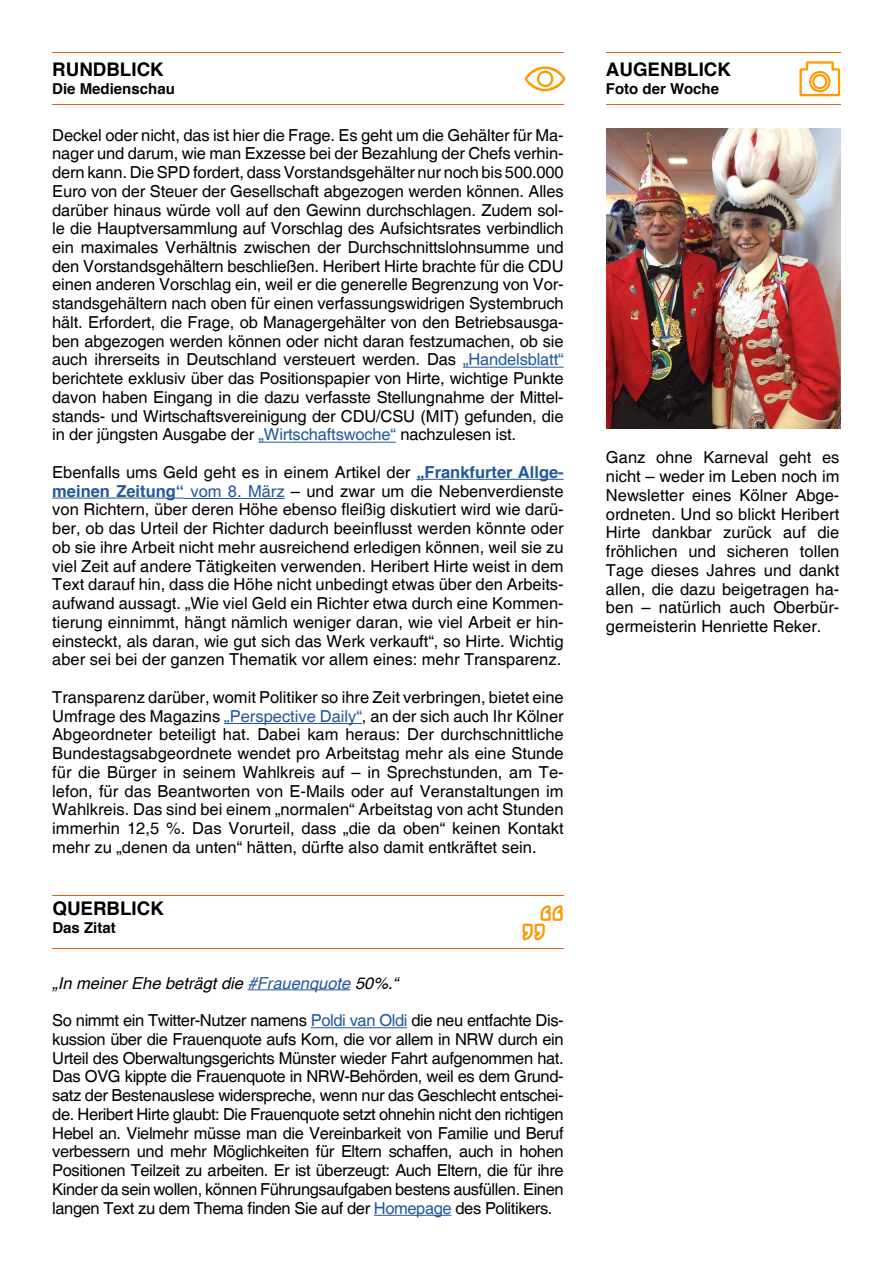
<style>
.page{position:relative;width:893px;height:1263px;background:#fff}
.page>*{position:absolute;margin:0;border:0;box-sizing:border-box;transform-origin:0 0}
.t1{font:700 18.75px "Helvetica";color:#000}
.t2{font:16.5px/18.8px "Helvetica";color:#000;text-align:justify}
.t3{font:italic 16.5px "Helvetica";color:#000}
.t4{font:700 15px "Helvetica";color:#000}
.s1{color:#22599b}
.s2{font-weight:700;color:#22599b}
</style>
<div class="page">
<hr style="left:52px;top:52px;width:512px;height:1px;background:#e8610f">
<hr style="left:52px;top:104px;width:512px;height:1px;background:#e8610f">
<svg style="left:525px;top:66px;width:40px;height:25px"></svg>
<hr style="left:463px;top:367px;width:101px;height:1px;background:#22599b">
<hr style="left:259px;top:442px;width:137px;height:1px;background:#22599b">
<hr style="left:416px;top:479px;width:148px;height:1px;background:#22599b">
<hr style="left:52px;top:498px;width:132px;height:1px;background:#22599b">
<hr style="left:184px;top:498px;width:101px;height:1px;background:#22599b">
<hr style="left:224px;top:723px;width:138px;height:1px;background:#22599b">
<hr style="left:606px;top:104px;width:235px;height:1px;background:#e8610f">
<hr style="left:606px;top:52px;width:235px;height:1px;background:#e8610f">
<svg style="left:799px;top:61px;width:41px;height:35px"></svg>
<img style="left:606px;top:129px;width:235px;height:299px">
<hr style="left:248px;top:989px;width:102px;height:1px;background:#22599b">
<hr style="left:311px;top:1027px;width:96px;height:1px;background:#22599b">
<hr style="left:374px;top:1215px;width:77px;height:1px;background:#22599b">
<svg style="left:522px;top:905px;width:41px;height:35px"></svg>
<hr style="left:52px;top:895px;width:512px;height:1px;background:#e8610f">
<hr style="left:52px;top:948px;width:512px;height:1px;background:#e8610f">
<p class="t1" style="left:52px;top:54px;width:113px">RUNDBLICK</p>
<p class="t4" style="left:52px;top:76px;width:124px">Die Medienschau</p>
<p class="t2" style="left:52px;top:126px;width:513px">Deckel oder nicht, das ist hier die Frage. Es geht um die Gehälter für Ma&shy;nager und darum, wie man Exzesse bei der Bezahlung der Chefs verhin&shy;dern kann. Die SPD fordert, dass Vorstandsgehälter nur noch bis 500.000<br>Euro von der Steuer der Gesellschaft abgezogen werden können. Alles darüber hinaus würde voll auf den Gewinn durchschlagen. Zudem sol&shy;le die Hauptversammlung auf Vorschlag des Aufsichtsrates verbindlich ein maximales Verhältnis zwischen der Durchschnittslohnsumme und den Vorstandsgehältern beschließen. Heribert Hirte brachte für die CDU einen anderen Vorschlag ein, weil er die generelle Begrenzung von Vor&shy;standsgehältern nach oben für einen verfassungswidrigen Systembruch hält. Erfordert, die Frage, ob Managergehälter von den Betriebsausga&shy;ben abgezogen werden können oder nicht daran festzumachen, ob sie auch ihrerseits in Deutschland versteuert werden. Das <span class="s1">„Handelsblatt“ </span>berichtete exklusiv über das Positionspapier von Hirte, wichtige Punkte davon haben Eingang in die dazu verfasste Stellungnahme der Mittel&shy;stands- und Wirtschaftsvereinigung der CDU/CSU (MIT) gefunden, die in der jüngsten Ausgabe der <span class="s1">„Wirtschaftswoche“</span> nachzulesen ist.</p>
<p class="t2" style="left:52px;top:463px;width:513px">Ebenfalls ums Geld geht es in einem Artikel der <span class="s2">„Frankfurter Allge&shy;meinen Zeitung“</span> <span class="s1">vom 8. März</span> – und zwar um die Nebenverdienste von Richtern, über deren Höhe ebenso fleißig diskutiert wird wie darü&shy;ber, ob das Urteil der Richter dadurch beeinflusst werden könnte oder ob sie ihre Arbeit nicht mehr ausreichend erledigen können, weil sie zu viel Zeit auf andere Tätigkeiten verwenden. Heribert Hirte weist in dem Text darauf hin, dass die Höhe nicht unbedingt etwas über den Arbeits&shy;aufwand aussagt. „Wie viel Geld ein Richter etwa durch eine Kommen&shy;tierung einnimmt, hängt nämlich weniger daran, wie viel Arbeit er hin&shy;einsteckt, als daran, wie gut sich das Werk verkauft“, so Hirte. Wichtig aber sei bei der ganzen Thematik vor allem eines: mehr Transparenz.</p>
<p class="t2" style="left:52px;top:688px;width:513px">Transparenz darüber, womit Politiker so ihre Zeit verbringen, bietet eine Umfrage des Magazins <span class="s1">„Perspective Daily“</span>, an der sich auch Ihr Kölner Abgeordneter beteiligt hat. Dabei kam heraus: Der durchschnittliche Bundestagsabgeordnete wendet pro Arbeitstag mehr als eine Stunde für die Bürger in seinem Wahlkreis auf – in Sprechstunden, am Te&shy;lefon, für das Beantworten von E-Mails oder auf Veranstaltungen im Wahlkreis. Das sind bei einem „normalen“ Arbeitstag von acht Stunden immerhin 12,5 %. Das Vorurteil, dass „die da oben“ keinen Kontakt mehr zu „denen da unten“ hätten, dürfte also damit entkräftet sein.</p>
<p class="t1" style="left:52px;top:894px;width:113px">QUERBLICK</p>
<p class="t4" style="left:52px;top:916px;width:65px">Das Zitat</p>
<p class="t3" style="left:52px;top:970px;width:347px">„In meiner Ehe beträgt die <span class="s1">#Frauenquote</span> 50%.“</p>
<p class="t2" style="left:52px;top:1011px;width:513px">So nimmt ein Twitter-Nutzer namens <span class="s1">Poldi van Oldi</span> die neu entfachte Dis&shy;kussion über die Frauenquote aufs Korn, die vor allem in NRW durch ein Urteil des Oberwaltungsgerichts Münster wieder Fahrt aufgenommen hat.<br>Das OVG kippte die Frauenquote in NRW-Behörden, weil es dem Grund&shy;satz der Bestenauslese widerspreche, wenn nur das Geschlecht entschei&shy;de. Heribert Hirte glaubt: Die Frauenquote setzt ohnehin nicht den richtigen Hebel an. Vielmehr müsse man die Vereinbarkeit von Familie und Beruf verbessern und mehr Möglichkeiten für Eltern schaffen, auch in hohen Positionen Teilzeit zu arbeiten. Er ist überzeugt: Auch Eltern, die für ihre Kinder da sein wollen, können Führungsaufgaben bestens ausfüllen. Einen langen Text zu dem Thema finden Sie auf der <span class="s1">Homepage</span> des Politikers.</p>
<p class="t1" style="left:606px;top:54px;width:126px">AUGENBLICK</p>
<p class="t4" style="left:606px;top:76px;width:115px">Foto der Woche</p>
<p class="t2" style="left:606px;top:449px;width:235px">Ganz ohne Karneval geht es nicht – weder im Leben noch im Newsletter eines Kölner Abge&shy;ordneten. Und so blickt Heribert Hirte dankbar zurück auf die fröhlichen und sicheren tollen Tage dieses Jahres und dankt allen, die dazu beigetragen ha&shy;ben – natürlich auch Oberbür&shy;germeisterin Henriette Reker.</p>
</div>
